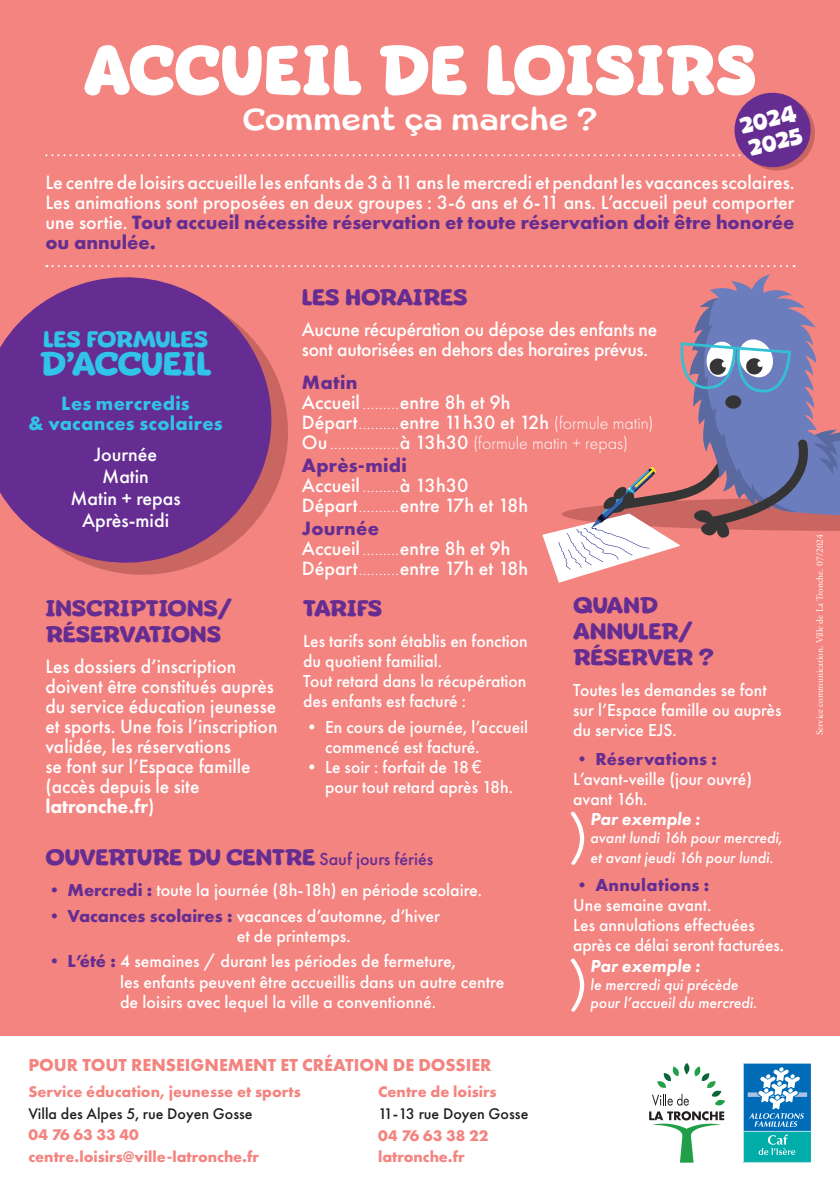
<style>
.page{position:relative;width:840px;height:1191px;background:#fff}
.page>*{position:absolute;margin:0;border:0;box-sizing:border-box;transform-origin:0 0}
.t1{font:800 67px "Beebzz Rounded";letter-spacing:.01em;color:#fff;scale:.91 1}
.t2{font:700 32px "Beebzz Rounded";letter-spacing:-.01em;color:#31c3e9}
.t3{font:500 30px "Beebzz Rounded";letter-spacing:.015em;color:#fff}
.t4{font:700 22px/26px "Beebzz Rounded";letter-spacing:-.01em;color:#652d91}
.t5{font:700 22px "Beebzz Rounded";letter-spacing:-.01em;color:#31c3e9}
.t6{font:800 22px/23.4px "Beebzz";color:#fff}
.t7{font:500 20px/20px "Futura PT";color:#fff}
.t8{font:700 20px/20px "Futura PT";letter-spacing:.015em;color:#31c3e9;text-align:center}
.t9{font:500 18px/20px "Futura PT";color:#fff}
.t10{font:300 18px "Futura PT";color:#fff}
.t11{font:700 18px "Futura PT";color:#f38480}
.t12{font:700 18px "Futura PT";letter-spacing:.015em;color:#652d91}
.t13{font:italic 800 18px "Futura PT";color:#fff}
.t14{font:700 16px/21.6px "Futura PT";color:#f38480}
.t15{font:italic 500 16px/20px "Futura PT";color:#fff}
.t16{font:500 16px "Futura PT";color:#231f20}
.t17{font:9.6px "Adobe Garamond Pro";color:#fff}
.s1{font-weight:700;color:#652d91}
.s2{font-size:12px}
.s3{font-weight:300;font-size:18px}
.s4{font-weight:500;font-size:20px}
.s5{font-weight:500;font-size:12px}
.s6{font-weight:800}
.s7{font-family:"Helvetica Neue";font-weight:400}
.s8{font-family:"Futura PT";font-weight:500;font-size:18px}
</style>
<div class="page">
<div style="left:0;top:0;width:839px;height:1036px;background:#f38480"></div>
<svg style="left:0;top:265px;width:285px;height:310px;fill:#652d91"></svg>
<svg style="left:46px;top:265px;width:748px;height:2px"></svg>
<svg style="left:45px;top:92px;width:770px;height:79px"></svg>
<svg style="left:570px;top:811px;width:14px;height:54px"></svg>
<svg style="left:570px;top:958px;width:14px;height:53px"></svg>
<svg style="left:743px;top:1063px;width:68px;height:99px;background:#329ac0"></svg>
<svg style="left:649px;top:1063px;width:75px;height:99px"></svg>
<svg style="left:542px;top:274px;width:297px;height:309px"></svg>
<h1 class="t1" style="left:83px;top:29px;width:740px">ACCUEIL DE LOISIRS</h1>
<h3 class="t3" style="left:243px;top:101px;width:355px">Comment ça marche ?</h3>
<p class="t6" style="left:737px;top:114px;width:60px;rotate:-13deg">2024<br>2025</p>
<p class="t7" style="left:45px;top:172px;width:750px;text-align:justify">Le centre de loisirs accueille les enfants de 3 à 11 ans le mercredi et pendant les vacances scolaires.<br>Les animations sont proposées en deux groupes : 3-6 ans et 6-11 ans. L’accueil peut comporter une sortie. <span class="s1">Tout accueil nécessite réservation et toute réservation doit être honorée ou annulée.</span></p>
<p class="t5" style="left:43px;top:326px;width:166px">LES FORMULES</p>
<h2 class="t2" style="left:40px;top:344px;width:173px">D’ACCUEIL</h2>
<p class="t8" style="left:29px;top:392px;width:195px">Les mercredis<br>&amp; vacances scolaires</p>
<p class="t7" style="left:70px;top:443px;width:111px;line-height:22px;text-align:center">Journée<br>Matin<br>Matin + repas<br>Après-midi</p>
<p class="t4" style="left:302px;top:283px;width:167px">LES HORAIRES</p>
<p class="t7" style="left:302px;top:319px;width:357px">Aucune récupération ou dépose des enfants ne sont autorisées en dehors des horaires prévus.</p>
<p class="t7" style="left:302px;top:372px;width:353px"><span class="s1">Matin<br></span>Accueil <span class="s2">.........</span>entre 8h et 9h<br>Départ <span class="s2">..........</span>entre 11h30 et 12h <span class="s3">(formule matin)</span></p>
<p class="t10" style="left:302px;top:433px;width:328px"><span class="s4">Ou</span> <span class="s5">.................</span><span class="s4">à 13h30</span> (formule matin + repas)</p>
<p class="t7" style="left:302px;top:455px;width:228px"><span class="s1">Après-midi<br></span>Accueil <span class="s2">.........</span>à 13h30<br>Départ <span class="s2">..........</span>entre 17h et 18h</p>
<p class="t7" style="left:302px;top:518px;width:228px"><span class="s1">Journée<br></span>Accueil <span class="s2">.........</span>entre 8h et 9h<br>Départ <span class="s2">..........</span>entre 17h et 18h</p>
<p class="t4" style="left:45px;top:594px;width:187px">INSCRIPTIONS/<br>RÉSERVATIONS</p>
<p class="t7" style="left:45px;top:656px;width:233px">Les dossiers d’inscription doivent être constitués auprès du service éducation jeunesse et sports. Une fois l’inscription validée, les réservations<br>se font sur l’Espace famille (accès depuis le site <span class="s6">latronche.fr</span>)</p>
<p class="t4" style="left:303px;top:594px;width:80px">TARIFS</p>
<p class="t9" style="left:303px;top:631px;width:226px">Les tarifs sont établis en fonction du quotient familial.<br>Tout retard dans la récupération des enfants est facturé :</p>
<p class="t9" style="left:325px;top:717px;width:204px;text-indent:-22px">• En cours de journée, l’accueil commencé est facturé.</p>
<p class="t9" style="left:325px;top:757px;width:189px;text-indent:-22px">• Le soir : forfait de 18 <span class="s7">€ </span>pour tout retard après 18h.</p>
<p class="t4" style="left:45px;top:843px;width:389px">OUVERTURE DU CENTRE <span class="s8">Sauf jours fériés</span></p>
<p class="t9" style="left:45px;top:880px;width:438px"><span class="s1">• Mercredi :</span> toute la journée (8h-18h) en période scolaire.</p>
<p class="t9" style="left:236px;top:905px;width:205px;text-indent:-191px"><span class="s1">• Vacances scolaires :</span> vacances d’automne, d’hiver et de printemps.</p>
<p class="t9" style="left:120px;top:951px;width:385px;text-indent:-75px"><span class="s1">• L’été :</span> 4 semaines / durant les périodes de fermeture,<br>les enfants peuvent être accueillis dans un autre centre de loisirs avec lequel la ville a conventionné.</p>
<p class="t4" style="left:573px;top:591px;width:142px">QUAND<br>ANNULER/<br>RÉSERVER ?</p>
<p class="t9" style="left:573px;top:680px;width:210px">Toutes les demandes se font sur l’Espace famille ou auprès du service EJS.</p>
<p class="t12" style="left:573px;top:747px;width:145px">• Réservations :</p>
<p class="t9" style="left:573px;top:768px;width:180px">L’avant-veille (jour ouvré) avant 16h.</p>
<p class="t13" style="left:590px;top:807px;width:111px">Par exemple :</p>
<p class="t15" style="left:590px;top:827px;width:193px">avant lundi 16h pour mercredi, et avant jeudi 16h pour lundi.</p>
<p class="t12" style="left:573px;top:874px;width:137px">• Annulations :</p>
<p class="t9" style="left:573px;top:895px;width:212px">Une semaine avant.<br>Les annulations effectuées après ce délai seront facturées.</p>
<p class="t13" style="left:590px;top:954px;width:111px">Par exemple :</p>
<p class="t15" style="left:590px;top:975px;width:168px;line-height:18px">le mercredi qui précède pour l’accueil du mercredi.</p>
<p class="t17" style="left:813px;top:735px;width:203px;rotate:-90deg">Service communication. Ville de La Tronche. 07/2024</p>
<p class="t11" style="left:28px;top:1053px;width:464px">POUR TOUT RENSEIGNEMENT ET CRÉATION DE DOSSIER</p>
<p class="t14" style="left:28px;top:1080px;width:274px">Service éducation, jeunesse et sports</p>
<p class="t16" style="left:28px;top:1103px;width:225px">Villa des Alpes 5, rue Doyen Gosse</p>
<p class="t14" style="left:28px;top:1123px;width:232px">04 76 63 33 40 centre.loisirs@ville-latronche.fr</p>
<p class="t14" style="left:378px;top:1080px;width:120px">Centre de loisirs</p>
<p class="t16" style="left:378px;top:1104px;width:152px">11-13 rue Doyen Gosse</p>
<p class="t14" style="left:378px;top:1124px;width:112px">04 76 63 38 22 latronche.fr</p>
</div>
